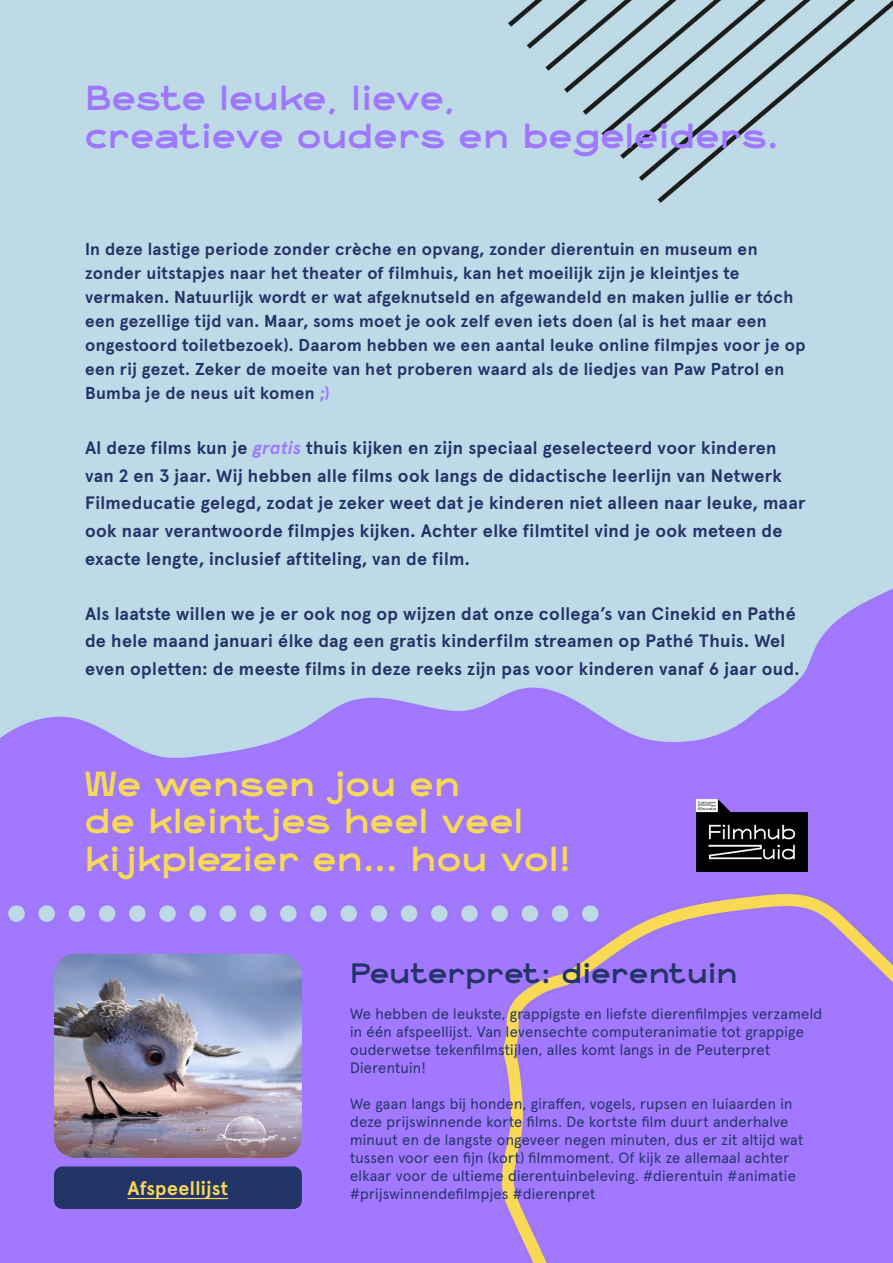
<style>
.page{position:relative;width:893px;height:1263px;background:#fff}
.page>*{position:absolute;margin:0;border:0;box-sizing:border-box;transform-origin:0 0}
.t1{font:700 31.5px/37.8px "Sandro Grottesco";letter-spacing:.02em;color:#f6da55}
.t2{font:700 31.5px/37.8px "Sandro Grottesco";letter-spacing:.02em;color:#9f77fe}
.t3{font:700 25.5px "Sandro Grottesco";letter-spacing:.02em;color:#233468}
.t4{font:700 19.5px "Apercu Pro";letter-spacing:.02em;color:#f6da55}
.t5{font:700 18px/27.6px "Apercu Pro";letter-spacing:.02em;color:#233468}
.t6{font:700 17.25px/24px "Apercu Pro";letter-spacing:.02em;color:#233468}
.t7{font:15px/18px "Apercu Pro";letter-spacing:.02em;color:#233468}
.s1{color:#9f77fe}
.s2{font-style:italic;color:#9f77fe}
</style>
<div class="page">
<img style="left:0;top:0;width:893px;height:1263px">
<img style="left:697px;top:799px;width:111px;height:73px">
<img style="left:54px;top:954px;width:248px;height:204px">
<div style="left:54px;top:1166px;width:248px;height:43px;background:#233468;border-radius:9px"></div>
<hr style="left:127px;top:1198px;width:101px;height:1px;background:#f6da55">
<h1 class="t2" style="left:85px;top:79px;width:695px">Beste leuke, lieve,<br>creatieve ouders en begeleiders.</h1>
<p class="t6" style="left:85px;top:236px;width:722px">In deze lastige periode zonder crèche en opvang, zonder dierentuin en museum en zonder uitstapjes naar het theater of filmhuis, kan het moeilijk zijn je kleintjes te vermaken. Natuurlijk wordt er wat afgeknutseld en afgewandeld en maken jullie er tóch een gezellige tijd van. Maar, soms moet je ook zelf even iets doen (al is het maar een ongestoord toiletbezoek). Daarom hebben we een aantal leuke online filmpjes voor je op een rij gezet. Zeker de moeite van het proberen waard als de liedjes van Paw Patrol en Bumba je de neus uit komen <span class="s1">;)</span></p>
<p class="t5" style="left:85px;top:433px;width:722px">Al deze films kun je <span class="s2">gratis</span> thuis kijken en zijn speciaal geselecteerd voor kinderen van 2 en 3 jaar. Wij hebben alle films ook langs de didactische leerlijn van Netwerk Filmeducatie gelegd, zodat je zeker weet dat je kinderen niet alleen naar leuke, maar ook naar verantwoorde filmpjes kijken. Achter elke filmtitel vind je ook meteen de exacte lengte, inclusief aftiteling, van de film.</p>
<p class="t5" style="left:85px;top:598px;width:716px">Als laatste willen we je er ook nog op wijzen dat onze collega’s van Cinekid en Pathé de hele maand januari élke dag een gratis kinderfilm streamen op Pathé Thuis. Wel even opletten: de meeste films in deze reeks zijn pas voor kinderen vanaf 6 jaar oud.</p>
<h1 class="t1" style="left:85px;top:764px;width:488px">We wensen jou en<br>de kleintjes heel veel kijkplezier en... hou vol!</h1>
<h2 class="t3" style="left:350px;top:956px;width:389px">Peuterpret: dierentuin</h2>
<p class="t7" style="left:350px;top:1004px;width:474px">We hebben de leukste, grappigste en liefste dierenfilmpjes verzameld in één afspeellijst. Van levensechte computeranimatie tot grappige ouderwetse tekenfilmstijlen, alles komt langs in de Peuterpret Dierentuin!</p>
<p class="t7" style="left:350px;top:1094px;width:455px">We gaan langs bij honden, giraffen, vogels, rupsen en luiaarden in deze prijswinnende korte films. De kortste film duurt anderhalve minuut en de langste ongeveer negen minuten, dus er zit altijd wat tussen voor een fijn (kort) filmmoment. Of kijk ze allemaal achter elkaar voor de ultieme dierentuinbeleving. #dierentuin #animatie</p>
<p class="t4" style="left:127px;top:1173px;width:102px">Afspeellijst</p>
<p class="t7" style="left:350px;top:1184px;width:247px">#prijswinnendefilmpjes #dierenpret</p>
</div>
